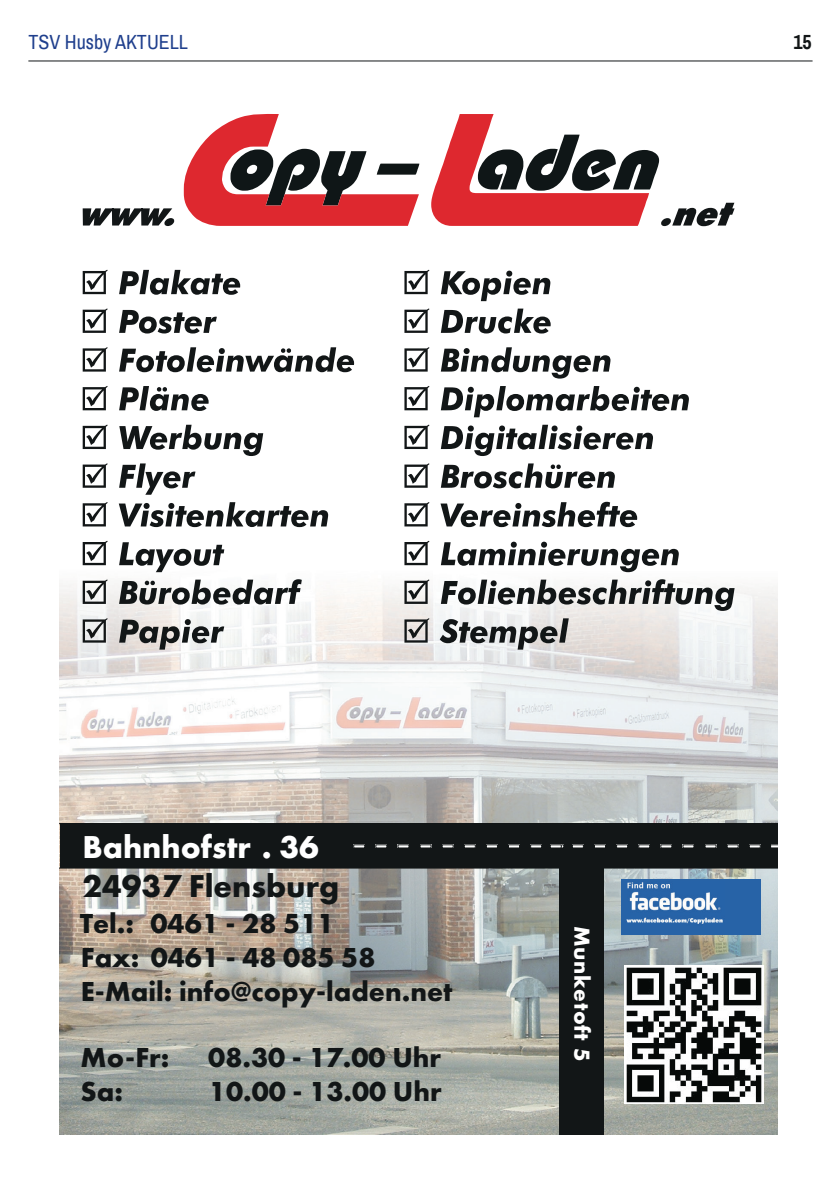
<style>
.page{position:relative;width:840px;height:1191px;background:#fff}
.page>*{position:absolute;margin:0;border:0;box-sizing:border-box;transform-origin:0 0}
.t1{font:700 32.8px/39.4px "Futura PT";color:#121617}
.t2{font:700 28.4px/34.2px "Futura PT";color:#121617}
.t3{font:700 22.6px "Futura PT";letter-spacing:.02em;color:#fff}
.Kopfzeile_Inhalt{font:20px "Archivo Narrow";color:#1f3f8d}
.t4{font:700 20px "Archivo Narrow";color:#121617}
.s1{color:#fff}
</style>
<div class="page">
<hr style="left:28px;top:60px;width:784px;height:1px;background:#121617">
<img style="left:60px;top:580px;width:717px;height:554px">
<svg style="left:184px;top:114px;width:235px;height:112px"></svg>
<svg style="left:83px;top:208px;width:91px;height:18px"></svg>
<svg style="left:431px;top:114px;width:303px;height:112px"></svg>
<div style="left:621px;top:879px;width:139px;height:56px;background:#2763a7"></div>
<img style="left:624px;top:881px;width:99px;height:44px">
<div style="left:559px;top:831px;width:44px;height:303px;background:#121617"></div>
<div style="left:60px;top:823px;width:717px;height:45px;background:#121617"></div>
<svg style="left:83px;top:270px;width:25px;height:372px"></svg>
<svg style="left:119px;top:270px;width:235px;height:201px"></svg>
<svg style="left:119px;top:471px;width:209px;height:178px"></svg>
<svg style="left:404px;top:270px;width:308px;height:317px"></svg>
<svg style="left:404px;top:587px;width:330px;height:62px"></svg>
<svg style="left:440px;top:271px;width:212px;height:192px"></svg>
<svg style="left:440px;top:463px;width:238px;height:109px"></svg>
<img style="left:624px;top:965px;width:139px;height:138px">
<p class="Kopfzeile_Inhalt" style="left:28px;top:28px;width:161px">TSV Husby AKTUELL</p>
<p class="t4" style="left:792px;top:28px;width:20px">15</p>
<p class="t1" style="left:82px;top:826px;width:258px"><span class="s1">Bahnhofstr . 36<br></span>24937 Flensburg</p>
<p class="t2" style="left:80px;top:905px;width:374px">Tel.: 0461 - 28 511<br>Fax: 0461 - 48 085 58<br>E-Mail: info@copy-laden.net</p>
<p class="t2" style="left:81px;top:1039px;width:90px">Mo-Fr:</p>
<p class="t2" style="left:208px;top:1039px;width:234px">08.30 - 17.00 Uhr</p>
<p class="t2" style="left:81px;top:1073px;width:44px">Sa:</p>
<p class="t2" style="left:209px;top:1073px;width:234px">10.00 - 13.00 Uhr</p>
<p class="t3" style="left:596px;top:925px;width:137px;rotate:90deg">Munketoft 5</p>
</div>
